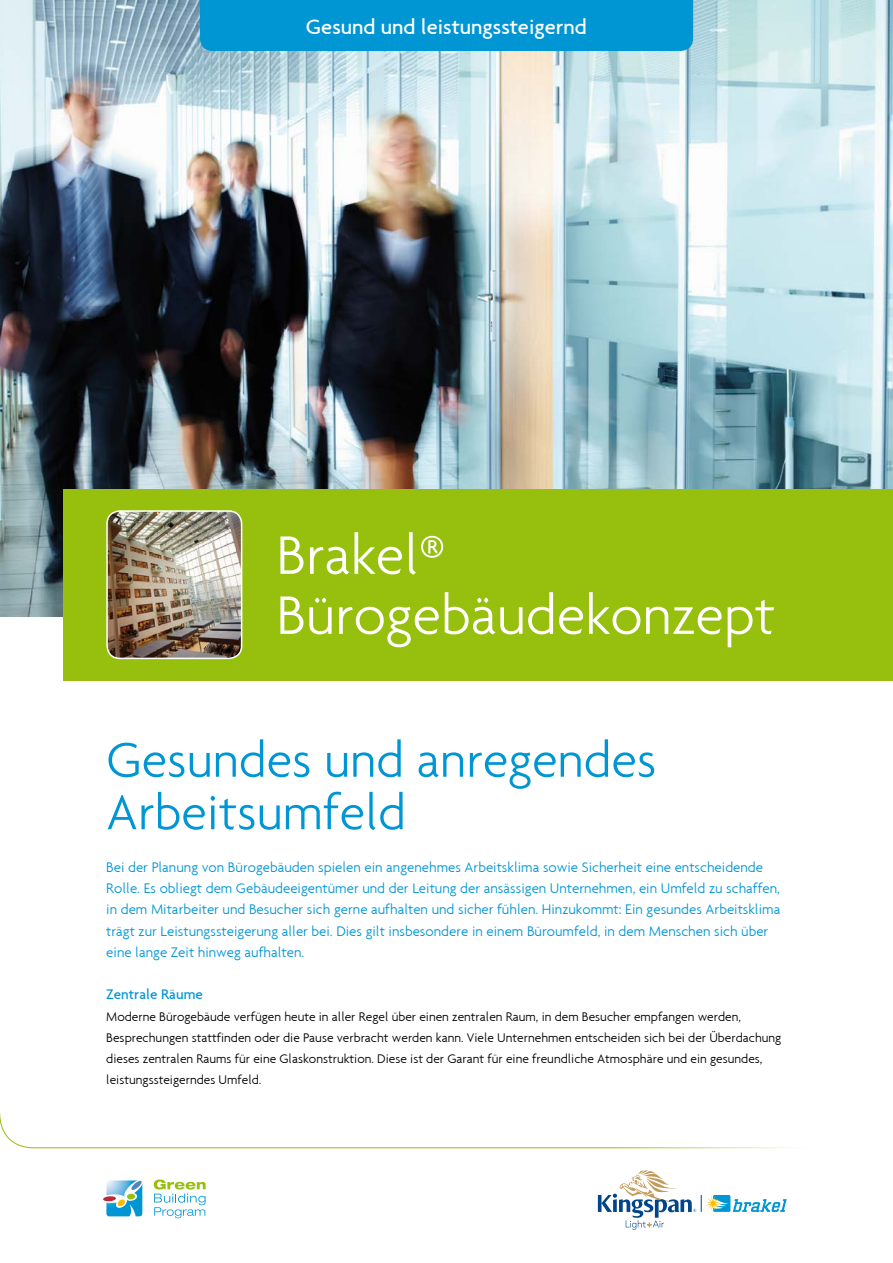
<style>
.page{position:relative;width:893px;height:1263px;background:#fff}
.page>*{position:absolute;margin:0;border:0;box-sizing:border-box;transform-origin:0 0}
.t1{font:300 58.5px/60px "Agenda";color:#fff}
.t2{font:300 52.5px/52.5px "Agenda";color:#0096d4}
.t3{font:500 22.5px "Agenda";color:#fff}
.t4{font:300 15px/21.3px "Agenda";color:#0096d4}
.t5{font:500 15px "Agenda";color:#0096d4}
.t6{font:300 13.5px/21.3px "Agenda";color:#000}
</style>
<div class="page">
<img style="left:0;top:0;width:893px;height:617px">
<div style="left:200px;top:0;width:493px;height:51px;background:#0096d4"></div>
<svg style="left:0;top:1113px;width:797px;height:35px"></svg>
<div style="left:64px;top:489px;width:829px;height:191px;background:#97bf0d"></div>
<img style="left:109px;top:511px;width:133px;height:147px">
<div style="left:106px;top:510px;width:136px;height:149px;border:2px solid #fff;border-radius:13px"></div>
<svg style="left:154px;top:1179px;width:52px;height:39px"></svg>
<svg style="left:103px;top:1180px;width:40px;height:37px"></svg>
<svg style="left:598px;top:1170px;width:189px;height:60px"></svg>
<h3 class="t3" style="left:306px;top:13px;width:283px">Gesund und leistungssteigernd</h3>
<h1 class="t1" style="left:276px;top:524px;width:500px">Brakel®<br>Bürogebäudekonzept</h1>
<h2 class="t2" style="left:106px;top:733px;width:552px">Gesundes und anregendes<br>Arbeitsumfeld</h2>
<p class="t4" style="left:106px;top:856px;width:675px">Bei der Planung von Bürogebäuden spielen ein angenehmes Arbeitsklima sowie Sicherheit eine entscheidende Rolle. Es obliegt dem Gebäudeeigentümer und der Leitung der ansässigen Unternehmen, ein Umfeld zu schaffen, in dem Mitarbeiter und Besucher sich gerne aufhalten und sicher fühlen. Hinzukommt: Ein gesundes Arbeitsklima trägt zur Leistungssteigerung aller bei. Dies gilt insbesondere in einem Büroumfeld, in dem Menschen sich über eine lange Zeit hinweg aufhalten.</p>
<p class="t5" style="left:106px;top:985px;width:98px">Zentrale Räume</p>
<p class="t6" style="left:106px;top:1005px;width:677px">Moderne Bürogebäude verfügen heute in aller Regel über einen zentralen Raum, in dem Besucher empfangen werden, Besprechungen stattfinden oder die Pause verbracht werden kann. Viele Unternehmen entscheiden sich bei der Überdachung dieses zentralen Raums für eine Glaskonstruktion. Diese ist der Garant für eine freundliche Atmosphäre und ein gesundes, leistungssteigerndes Umfeld.</p>
</div>
